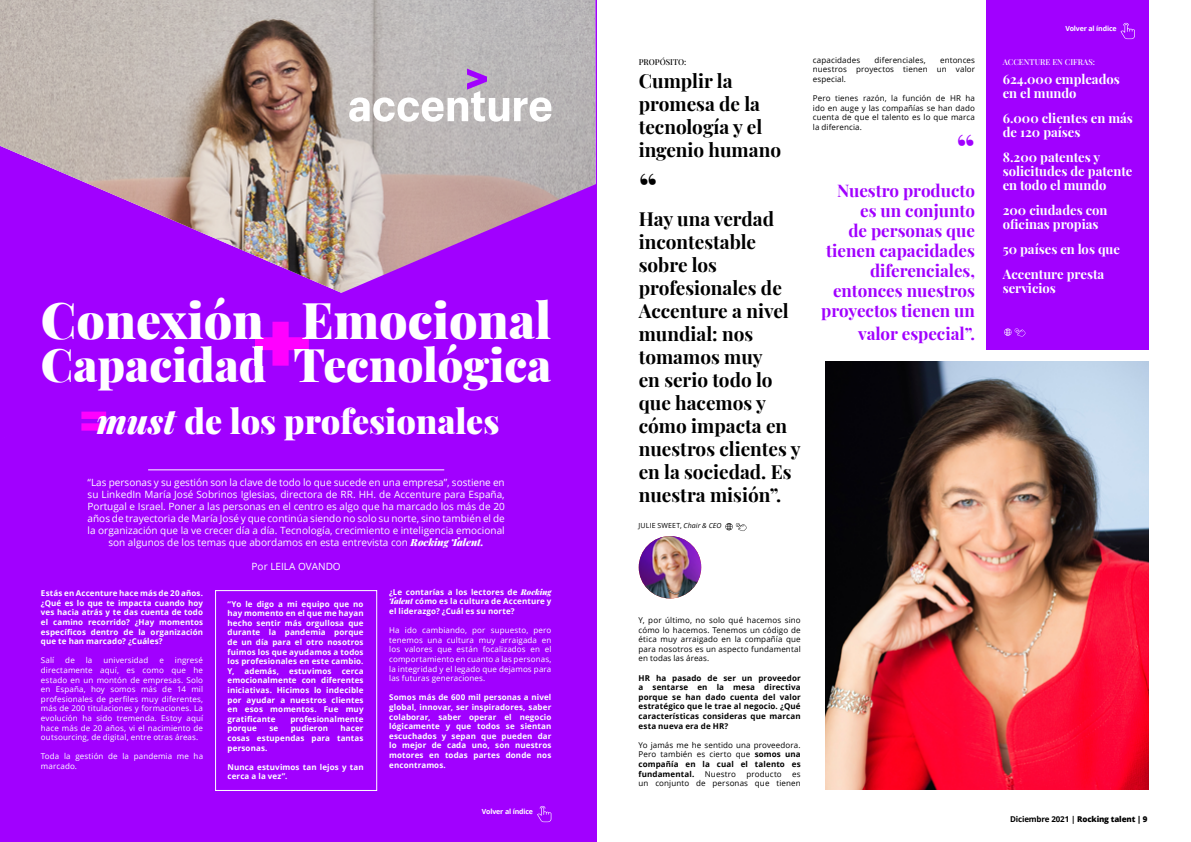
<style>
.page{position:relative;width:1191px;height:842px;background:#fff}
.page>*{position:absolute;margin:0;border:0;box-sizing:border-box;transform-origin:0 0}
.t1{font:900 49.6px "Playfair Display";color:#fff}
.t2{font:900 45.4px "Playfair Display";color:#fff}
.t3{font:700 40px "Playfair Display";color:#a100ff}
.t4{font:700 40px "Playfair Display";color:#000}
.t5{font:900 34px "Playfair Display";color:#fff}
.t6{font:700 19px/23px "Playfair Display";color:#000}
.t7{font:700 17px/20px "Playfair Display";color:#a100ff;text-align:right}
.t8{font:700 13px/14px "Playfair Display";color:#fff}
.t9{font:10px/12px "Open Sans";color:#fff;text-align:center}
.t10{font:700 8px/9.6px "Open Sans";letter-spacing:.015em;color:#fff;text-align:justify}
.t11{font:8px/9.6px "Open Sans";letter-spacing:.015em;color:#fff;text-align:justify}
.t12{font:8px/9.6px "Open Sans";letter-spacing:.015em;color:#000;text-align:justify}
.t13{font:700 8px/9.6px "Open Sans";letter-spacing:.015em;color:#000;text-align:justify}
.t14{font:800 8px "Open Sans";letter-spacing:-.02em;color:#000}
.t15{font:500 8px "Playfair Display";color:#fff}
.t16{font:500 8px "Playfair Display";color:#000}
.t17{font:700 7px "Open Sans";letter-spacing:-.02em;color:#fff}
.t18{font:7px "Open Sans";letter-spacing:.025em;color:#000}
.s1{font-style:italic}
.s2{font-family:"Playfair Display";font-weight:900;font-style:italic}
.s3{font-weight:700}
</style>
<div class="page">
<img style="left:0;top:0;width:596px;height:184px">
<svg style="left:0;top:184px;width:596px;height:658px;background:#a30bf7"></svg>
<svg style="left:349px;top:69px;width:202px;height:53px"></svg>
<hr style="left:148px;top:469px;width:296px;height:1px;background:#fff">
<div style="left:215px;top:590px;width:162px;height:201px;border:1px solid #fff"></div>
<svg style="left:255px;top:322px;width:54px;height:44px;background:#d000ff"></svg>
<svg style="left:81px;top:412px;width:25px;height:19px"></svg>
<div style="left:986px;top:0;width:162px;height:350px;background:#a100ff"></div>
<img style="left:825px;top:361px;width:323px;height:428px">
<svg style="left:725px;top:523px;width:21px;height:8px"></svg>
<img style="left:639px;top:536px;width:62px;height:62px;border-radius:31px">
<svg style="left:1004px;top:328px;width:21px;height:9px"></svg>
<svg style="left:1120px;top:23px;width:14px;height:16px"></svg>
<svg style="left:537px;top:806px;width:14px;height:16px"></svg>
<div style="left:27px;top:799px;width:170px;height:43px;background:#a100ff"></div>
<h1 class="t1" style="left:41px;top:282px;width:512px">Conexión Emocional</h1>
<h2 class="t2" style="left:41px;top:329px;width:512px">Capacidad Tecnológica</h2>
<h3 class="t5" style="left:97px;top:395px;width:404px"><span class="s1">must</span> de los profesionales</h3>
<p class="t9" style="left:88px;top:476px;width:419px">“Las personas y su gestión son la clave de todo lo que sucede en una empresa”, sostiene en su LinkedIn María José Sobrinos Iglesias, directora de RR. HH. de Accenture para España, Portugal e Israel. Poner a las personas en el centro es algo que ha marcado los más de 20 años de trayectoria de María José y que continúa siendo no solo su norte, sino también el de la organización que la ve crecer día a día. Tecnología, crecimiento e inteligencia emocional son algunos de los temas que abordamos en esta entrevista con <span class="s2">Rocking Talent.</span></p>
<p class="t9" style="left:252px;top:560px;width:91px">Por LEILA OVANDO</p>
<p class="t10" style="left:41px;top:588px;width:164px">Estás en Accenture hace más de 20 años. ¿Qué es lo que te impacta cuando hoy ves hacia atrás y te das cuenta de todo el camino recorrido? ¿Hay momentos específicos dentro de la organización que te han marcado? ¿Cuáles?</p>
<p class="t11" style="left:41px;top:655px;width:15px">Salí</p>
<p class="t11" style="left:65px;top:655px;width:11px">de</p>
<p class="t11" style="left:86px;top:655px;width:8px">la</p>
<p class="t11" style="left:103px;top:655px;width:47px">universidad</p>
<p class="t11" style="left:159px;top:655px;width:6px">e</p>
<p class="t11" style="left:41px;top:655px;width:164px;text-indent:134px">ingresé directamente aquí, es como que he estado en un montón de empresas. Solo en España, hoy somos más de 14 mil profesionales de perfiles muy diferentes, más de 200 titulaciones y formaciones. La evolución ha sido tremenda. Estoy aquí hace más de 20 años, vi el nacimiento de outsourcing, de digital, entre otras áreas.</p>
<p class="t11" style="left:41px;top:751px;width:164px">Toda la gestión de la pandemia me ha marcado.</p>
<p class="t10" style="left:227px;top:599px;width:138px">“Yo le digo a mi equipo que no hay momento en el que me hayan hecho sentir más orgullosa que durante la pandemia porque de un día para el otro nosotros fuimos los que ayudamos a todos los profesionales en este cambio.<br>Y,</p>
<p class="t10" style="left:245px;top:666px;width:36px">además,</p>
<p class="t10" style="left:289px;top:666px;width:44px">estuvimos</p>
<p class="t10" style="left:227px;top:666px;width:138px;text-indent:114px">cerca emocionalmente con diferentes iniciativas. Hicimos lo indecible por ayudar a nuestros clientes en esos momentos. Fue muy gratificante</p>
<p class="t10" style="left:290px;top:714px;width:75px">profesionalmente</p>
<p class="t10" style="left:227px;top:723px;width:138px;text-indent:113px">hacer cosas estupendas para tantas personas.</p>
<p class="t10" style="left:227px;top:762px;width:138px">Nunca estuvimos tan lejos y tan cerca a la vez”.</p>
<p class="t10" style="left:227px;top:723px;width:31px">porque</p>
<p class="t10" style="left:269px;top:723px;width:10px">se</p>
<p class="t10" style="left:291px;top:723px;width:39px">pudieron</p>
<p class="t10" style="left:389px;top:587px;width:164px">¿Le contarías a los lectores de <span class="s2">Rocking Talent</span> cómo es la cultura de Accenture y el liderazgo? ¿Cuál es su norte?</p>
<p class="t11" style="left:389px;top:625px;width:164px">Ha ido cambiando, por supuesto, pero tenemos una cultura muy arraigada en los valores que están focalizados en el comportamiento en cuanto a las personas, la integridad y el legado que dejamos para las futuras generaciones.</p>
<p class="t10" style="left:389px;top:692px;width:164px">Somos más de 600 mil personas a nivel global, innovar, ser inspiradores, saber colaborar, saber operar el negocio lógicamente y que todos se sientan escuchados y sepan que pueden dar lo mejor de cada uno, son nuestros motores en todas partes donde nos encontramos.</p>
<p class="t17" style="left:482px;top:806px;width:53px">Volver al índice</p>
<p class="t16" style="left:639px;top:56px;width:49px">PROPÓSITO:</p>
<h3 class="t6" style="left:639px;top:68px;width:144px">Cumplir la promesa de la tecnología y el ingenio humano</h3>
<h3 class="t4" style="left:639px;top:157px;width:20px">“</h3>
<h3 class="t6" style="left:639px;top:206px;width:163px">Hay una verdad incontestable sobre los profesionales de<br>Accenture a nivel mundial: nos tomamos muy<br>en serio todo lo que hacemos y cómo impacta en nuestros clientes y en la sociedad. Es nuestra misión”.</h3>
<p class="t18" style="left:638px;top:521px;width:85px">JULIE SWEET, <span class="s1">Chair &amp; CEO</span></p>
<p class="t12" style="left:813px;top:55px;width:49px">capacidades</p>
<p class="t12" style="left:874px;top:55px;width:53px">diferenciales,</p>
<p class="t12" style="left:813px;top:55px;width:164px;text-indent:127px">entonces nuestros proyectos tienen un valor especial.</p>
<p class="t12" style="left:813px;top:93px;width:164px">Pero tienes razón, la función de HR ha ido en auge y las compañías se han dado cuenta de que el talento es lo que marca la diferencia.</p>
<h3 class="t3" style="left:956px;top:117px;width:20px">“</h3>
<h3 class="t7" style="left:821px;top:179px;width:155px">Nuestro producto es un conjunto<br>de personas que tienen capacidades diferenciales, entonces nuestros proyectos tienen un</h3>
<h3 class="t7" style="left:858px;top:322px;width:118px">valor especial”.</h3>
<p class="t17" style="left:1065px;top:23px;width:53px">Volver al índice</p>
<p class="t15" style="left:1002px;top:56px;width:94px">ACCENTURE EN CIFRAS:</p>
<h3 class="t8" style="left:1002px;top:71px;width:119px">624.000 empleados en el mundo</h3>
<h3 class="t8" style="left:1002px;top:110px;width:132px">6.000 clientes en más de 120 países</h3>
<h3 class="t8" style="left:1002px;top:149px;width:131px">8.200 patentes y solicitudes de patente en todo el mundo</h3>
<h3 class="t8" style="left:1002px;top:202px;width:106px">200 ciudades con oficinas propias</h3>
<h3 class="t8" style="left:1002px;top:236px;width:119px;line-height:25px">50 países en los que<br>Accenture presta</h3>
<h3 class="t8" style="left:1002px;top:280px;width:55px">servicios</h3>
<p class="t12" style="left:638px;top:615px;width:164px">Y, por último, no solo qué hacemos sino cómo lo hacemos. Tenemos un código de ética muy arraigado en la compañía que para nosotros es un aspecto fundamental en todas las áreas.</p>
<p class="t13" style="left:638px;top:673px;width:164px">HR ha pasado de ser un proveedor a sentarse en la mesa directiva porque se han dado cuenta del valor estratégico que le trae al negocio. ¿Qué características consideras que marcan esta nueva era de HR?</p>
<p class="t12" style="left:638px;top:740px;width:164px">Yo jamás me he sentido una proveedora.<br>Pero también es cierto que <span class="s3">somos una compañía en la cual el talento es fundamental.</span></p>
<p class="t12" style="left:705px;top:769px;width:33px">Nuestro</p>
<p class="t12" style="left:746px;top:769px;width:37px">producto</p>
<p class="t12" style="left:638px;top:769px;width:164px;text-align:right">es<br>un conjunto de personas que tienen</p>
<p class="t14" style="left:1010px;top:813px;width:139px"><span class="s3">Diciembre 2021 |</span> Rocking talent | 9</p>
</div>
